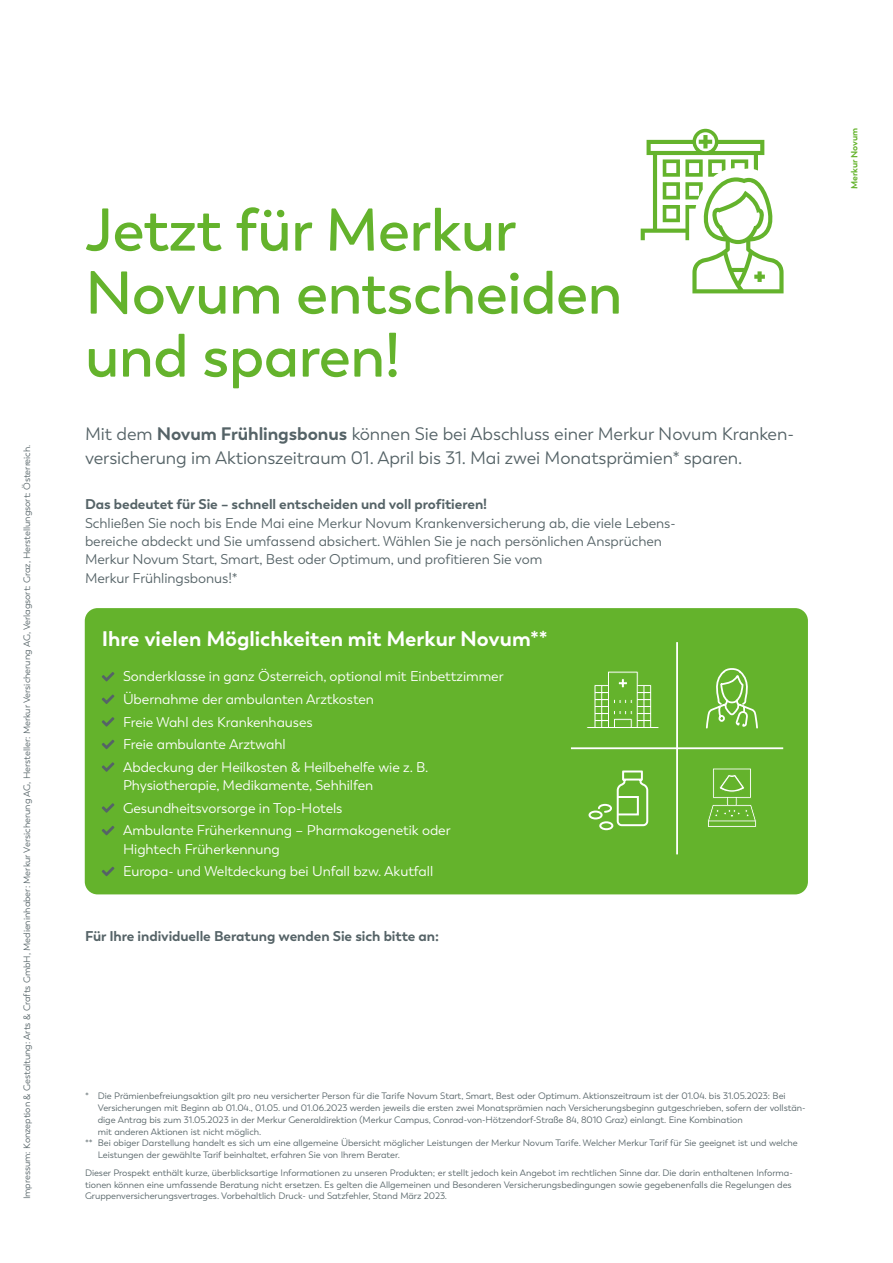
<style>
.page{position:relative;width:893px;height:1263px;background:#fff}
.page>*{position:absolute;margin:0;border:0;box-sizing:border-box;transform-origin:0 0}
.t1{font:600 60px/63px "Boston";letter-spacing:-.01em;color:#64b32c}
.t2{font:700 21px "Boston";color:#fff}
.t3{font:18px/23.4px "Boston";letter-spacing:-.005em;color:#556367}
.t4{font:14.1px/22.6px "Boston";letter-spacing:-.005em;color:#fff}
.t5{font:14.1px/18.3px "Boston";letter-spacing:-.005em;color:#556367}
.t6{font:700 14.1px "Boston";letter-spacing:-.005em;color:#556367}
.t7{font:9.3px/11.7px "Boston";letter-spacing:-.005em;color:#556367;text-align:justify}
.t8{font:700 9px "Boston";letter-spacing:-.005em;color:#64b32c}
.s1{font-weight:700}
</style>
<div class="page">
<div style="left:85px;top:608px;width:723px;height:286px;background:#64b32c;border-radius:13px"></div>
<svg style="left:102px;top:672px;width:12px;height:9px"></svg>
<svg style="left:102px;top:694px;width:12px;height:10px"></svg>
<svg style="left:102px;top:717px;width:12px;height:10px"></svg>
<svg style="left:102px;top:740px;width:12px;height:9px"></svg>
<svg style="left:102px;top:762px;width:12px;height:10px"></svg>
<svg style="left:102px;top:803px;width:12px;height:10px"></svg>
<svg style="left:102px;top:826px;width:12px;height:9px"></svg>
<svg style="left:102px;top:867px;width:12px;height:9px"></svg>
<svg style="left:708px;top:768px;width:48px;height:59px"></svg>
<svg style="left:706px;top:668px;width:52px;height:61px"></svg>
<svg style="left:588px;top:770px;width:61px;height:61px"></svg>
<div style="left:617px;top:796px;width:22px;height:19px;border:2px solid #fff"></div>
<hr style="left:676px;top:642px;width:2px;height:212px;background:#fff">
<hr style="left:571px;top:747px;width:212px;height:2px;background:#fff">
<svg style="left:587px;top:671px;width:72px;height:57px"></svg>
<svg style="left:641px;top:129px;width:142px;height:164px"></svg>
<p class="t7" style="left:21px;top:1199px;width:756px;rotate:-90deg">Impressum: Konzeption &amp; Gestaltung: Arts &amp; Crafts GmbH, Medieninhaber: Merkur Versicherung AG, Hersteller: Merkur Versicherung AG, Verlagsort: Graz, Herstellungsort: Österreich.</p>
<h1 class="t1" style="left:85px;top:199px;width:539px">Jetzt für Merkur<br>Novum entscheiden und sparen!</h1>
<h3 class="t3" style="left:85px;top:423px;width:710px">Mit dem <span class="s1">Novum Frühlingsbonus</span> können Sie bei Abschluss einer Merkur Novum Kranken&shy;versicherung im Aktionszeitraum 01. April bis 31. Mai zwei Monatsprämien* sparen.</h3>
<h3 class="t6" style="left:85px;top:496px;width:404px">Das bedeutet für Sie – schnell entscheiden und voll profitieren!</h3>
<p class="t5" style="left:85px;top:514px;width:592px">Schließen Sie noch bis Ende Mai eine Merkur Novum Krankenversicherung ab, die viele Lebens&shy;bereiche abdeckt und Sie umfassend absichert. Wählen Sie je nach persönlichen Ansprüchen Merkur Novum Start, Smart, Best oder Optimum, und profitieren Sie vom<br>Merkur Frühlingsbonus!*</p>
<h2 class="t2" style="left:102px;top:626px;width:448px">Ihre vielen Möglichkeiten mit Merkur Novum**</h2>
<h3 class="t4" style="left:123px;top:665px;width:382px">Sonderklasse in ganz Österreich, optional mit Einbettzimmer Übernahme der ambulanten Arztkosten<br>Freie Wahl des Krankenhauses<br>Freie ambulante Arztwahl<br>Abdeckung der Heilkosten &amp; Heilbehelfe wie z. B.</h3>
<h3 class="t4" style="left:123px;top:774px;width:329px">Physiotherapie, Medikamente, Sehhilfen<br>Gesundheitsvorsorge in Top-Hotels<br>Ambulante Früherkennung – Pharmakogenetik oder</h3>
<h3 class="t4" style="left:123px;top:838px;width:312px">Hightech Früherkennung<br>Europa- und Weltdeckung bei Unfall bzw. Akutfall</h3>
<h3 class="t6" style="left:85px;top:927px;width:356px">Für Ihre individuelle Beratung wenden Sie sich bitte an:</h3>
<p class="t8" style="left:849px;top:189px;width:63px;rotate:-90deg">Merkur Novum</p>
<p class="t7" style="left:85px;top:1090px;width:702px">* Die Prämienbefreiungsaktion gilt pro neu versicherter Person für die Tarife Novum Start, Smart, Best oder Optimum. Aktionszeitraum ist der 01.04. bis 31.05.2023: Bei</p>
<p class="t7" style="left:98px;top:1102px;width:709px">Versicherungen mit Beginn ab 01.04., 01.05. und 01.06.2023 werden jeweils die ersten zwei Monatsprämien nach Versicherungsbeginn gutgeschrieben, sofern der vollstän-</p>
<p class="t7" style="left:98px;top:1114px;width:646px">dige Antrag bis zum 31.05.2023 in der Merkur Generaldirektion (Merkur Campus, Conrad-von-Hötzendorf-Straße 84, 8010 Graz) einlangt. Eine Kombination</p>
<p class="t7" style="left:98px;top:1125px;width:165px">mit anderen Aktionen ist nicht möglich.</p>
<p class="t7" style="left:85px;top:1137px;width:714px">** Bei obiger Darstellung handelt es sich um eine allgemeine Übersicht möglicher Leistungen der Merkur Novum Tarife. Welcher Merkur Tarif für Sie geeignet ist und welche</p>
<p class="t7" style="left:98px;top:1149px;width:304px">Leistungen der gewählte Tarif beinhaltet, erfahren Sie von Ihrem Berater.</p>
<p class="t7" style="left:85px;top:1167px;width:709px">Dieser Prospekt enthält kurze, überblicksartige Informationen zu unseren Produkten; er stellt jedoch kein Angebot im rechtlichen Sinne dar. Die darin enthaltenen Informa&shy;tionen können eine umfassende Beratung nicht ersetzen. Es gelten die Allgemeinen und Besonderen Versicherungsbedingungen sowie gegebenenfalls die Regelungen des Gruppenversicherungsvertrages. Vorbehaltlich Druck- und Satzfehler, Stand März 2023.</p>
</div>
